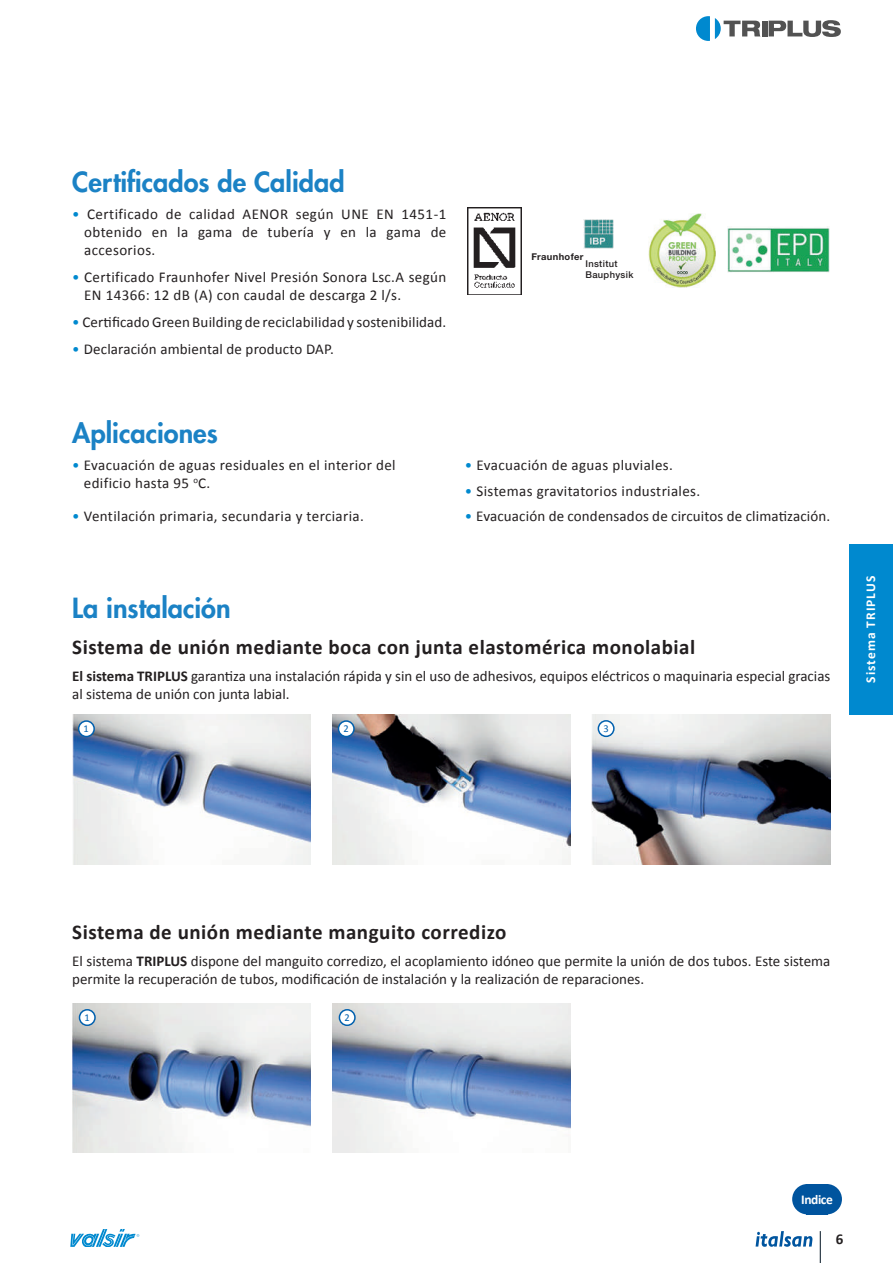
<style>
.page{position:relative;width:893px;height:1263px;background:#fff}
.page>*{position:absolute;margin:0;border:0;box-sizing:border-box;transform-origin:0 0}
.t1{font:800 27px "Futura Std";color:#1b82c5}
.t2{font:700 21px "Calibri";letter-spacing:.025em;color:#231f20}
.t3{font:15px/18px "Calibri";letter-spacing:.01em;color:#231f20}
.t4{font:700 15px "Calibri";color:#231f20}
.t5{font:700 13.5px "Calibri";letter-spacing:.075em;color:#fff}
.t6{font:10.5px "Calibri";color:#0160ae}
.t7{font:500 9.3px/11.2px "Helvetica Neue";letter-spacing:.035em;color:#231f20}
.t8{font:700 9.3px "Helvetica Neue";letter-spacing:.035em;color:#231f20}
.s1{color:#0089cf}
.s2{font-weight:700}
</style>
<div class="page">
<div style="left:762px;top:21px;width:5px;height:15px;background:#525252"></div>
<svg style="left:769px;top:20px;width:72px;height:17px"></svg>
<svg style="left:696px;top:16px;width:64px;height:25px"></svg>
<hr style="left:820px;top:1231px;width:1px;height:32px;background:#001322">
<svg style="left:756px;top:1231px;width:56px;height:16px"></svg>
<svg style="left:70px;top:1229px;width:69px;height:18px"></svg>
<img style="left:72px;top:715px;width:239px;height:149px">
<div style="left:79px;top:721px;width:15px;height:15px;background:#fff;border-radius:50%"></div>
<div style="left:78px;top:720px;width:17px;height:17px;border:2px solid #0160ae;border-radius:50%"></div>
<img style="left:332px;top:715px;width:239px;height:149px">
<div style="left:338px;top:721px;width:16px;height:15px;background:#fff;border-radius:50%"></div>
<div style="left:338px;top:720px;width:17px;height:17px;border:2px solid #0160ae;border-radius:50%"></div>
<img style="left:592px;top:715px;width:238px;height:149px">
<div style="left:598px;top:721px;width:16px;height:15px;background:#fff;border-radius:50%"></div>
<div style="left:598px;top:720px;width:17px;height:17px;border:2px solid #0160ae;border-radius:50%"></div>
<img style="left:72px;top:1004px;width:239px;height:149px">
<div style="left:79px;top:1010px;width:16px;height:15px;background:#fff;border-radius:50%"></div>
<div style="left:79px;top:1009px;width:17px;height:17px;border:2px solid #0160ae;border-radius:50%"></div>
<img style="left:332px;top:1004px;width:239px;height:149px">
<div style="left:339px;top:1010px;width:16px;height:15px;background:#fff;border-radius:50%"></div>
<div style="left:339px;top:1009px;width:17px;height:17px;border:2px solid #0160ae;border-radius:50%"></div>
<img style="left:468px;top:208px;width:53px;height:86px">
<img style="left:648px;top:213px;width:68px;height:74px">
<img style="left:584px;top:219px;width:30px;height:29px">
<img style="left:728px;top:227px;width:101px;height:46px">
<div style="left:849px;top:544px;width:43px;height:170px;background:#0089cf"></div>
<div style="left:812px;top:1184px;width:30px;height:30px;background:#00549e;border-radius:50%"></div>
<div style="left:792px;top:1184px;width:31px;height:30px;background:#00549e;border-radius:50%"></div>
<div style="left:806px;top:1184px;width:22px;height:30px;background:#00549e"></div>
<h1 class="t1" style="left:72px;top:165px;width:274px">Certificados de Calidad</h1>
<p class="t3" style="left:84px;top:205px;width:364px;text-align:justify;text-indent:-12px"><span class="s1">•</span> Certificado de calidad AENOR según UNE EN 1451-1 obtenido en la gama de tubería y en la gama de accesorios.</p>
<p class="t3" style="left:84px;top:268px;width:364px;text-indent:-12px"><span class="s1">•</span> Certificado Fraunhofer Nivel Presión Sonora Lsc.A según<br>EN 14366: 12 dB (A) con caudal de descarga 2 l/s.</p>
<p class="t3" style="left:72px;top:313px;width:376px"><span class="s1">•</span> Certificado Green Building de reciclabilidad y sostenibilidad.</p>
<p class="t3" style="left:72px;top:340px;width:263px"><span class="s1">•</span> Declaración ambiental de producto DAP.</p>
<p class="t8" style="left:531px;top:251px;width:54px">Fraunhofer</p>
<p class="t7" style="left:585px;top:258px;width:49px">Institut<br>Bauphysik</p>
<h1 class="t1" style="left:72px;top:416px;width:147px">Aplicaciones</h1>
<p class="t3" style="left:84px;top:456px;width:313px;text-indent:-12px"><span class="s1">•</span> Evacuación de aguas residuales en el interior del edificio hasta 95 <sup>o</sup>C.</p>
<p class="t3" style="left:72px;top:507px;width:293px"><span class="s1">•</span> Ventilación primaria, secundaria y terciaria.</p>
<p class="t3" style="left:465px;top:456px;width:210px"><span class="s1">•</span> Evacuación de aguas pluviales.</p>
<p class="t3" style="left:465px;top:482px;width:237px"><span class="s1">•</span> Sistemas gravitatorios industriales.</p>
<p class="t3" style="left:465px;top:507px;width:367px"><span class="s1">•</span> Evacuación de condensados de circuitos de climatización.</p>
<h1 class="t1" style="left:72px;top:591px;width:160px">La instalación</h1>
<h2 class="t2" style="left:72px;top:634px;width:624px">Sistema de unión mediante boca con junta elastomérica monolabial</h2>
<p class="t3" style="left:72px;top:667px;width:760px"><span class="s2">El sistema TRIPLUS</span> garantiza una instalación rápida y sin el uso de adhesivos, equipos eléctricos o maquinaria especial gracias al sistema de unión con junta labial.</p>
<p class="t6" style="left:84px;top:722px;width:7px">1</p>
<p class="t6" style="left:343px;top:722px;width:7px">2</p>
<p class="t6" style="left:603px;top:722px;width:7px">3</p>
<p class="t5" style="left:862px;top:683px;width:108px;rotate:-90deg">Sistema TRIPLUS</p>
<h2 class="t2" style="left:72px;top:919px;width:436px">Sistema de unión mediante manguito corredizo</h2>
<p class="t3" style="left:72px;top:952px;width:760px">El sistema <span class="s2">TRIPLUS</span> dispone del manguito corredizo, el acoplamiento idóneo que permite la unión de dos tubos. Este sistema permite la recuperación de tubos, modificación de instalación y la realización de reparaciones.</p>
<p class="t6" style="left:85px;top:1010px;width:7px">1</p>
<p class="t6" style="left:344px;top:1010px;width:7px">2</p>
<p class="t5" style="left:801px;top:1190px;width:33px">Indice</p>
<p class="t4" style="left:836px;top:1229px;width:9px">6</p>
</div>
